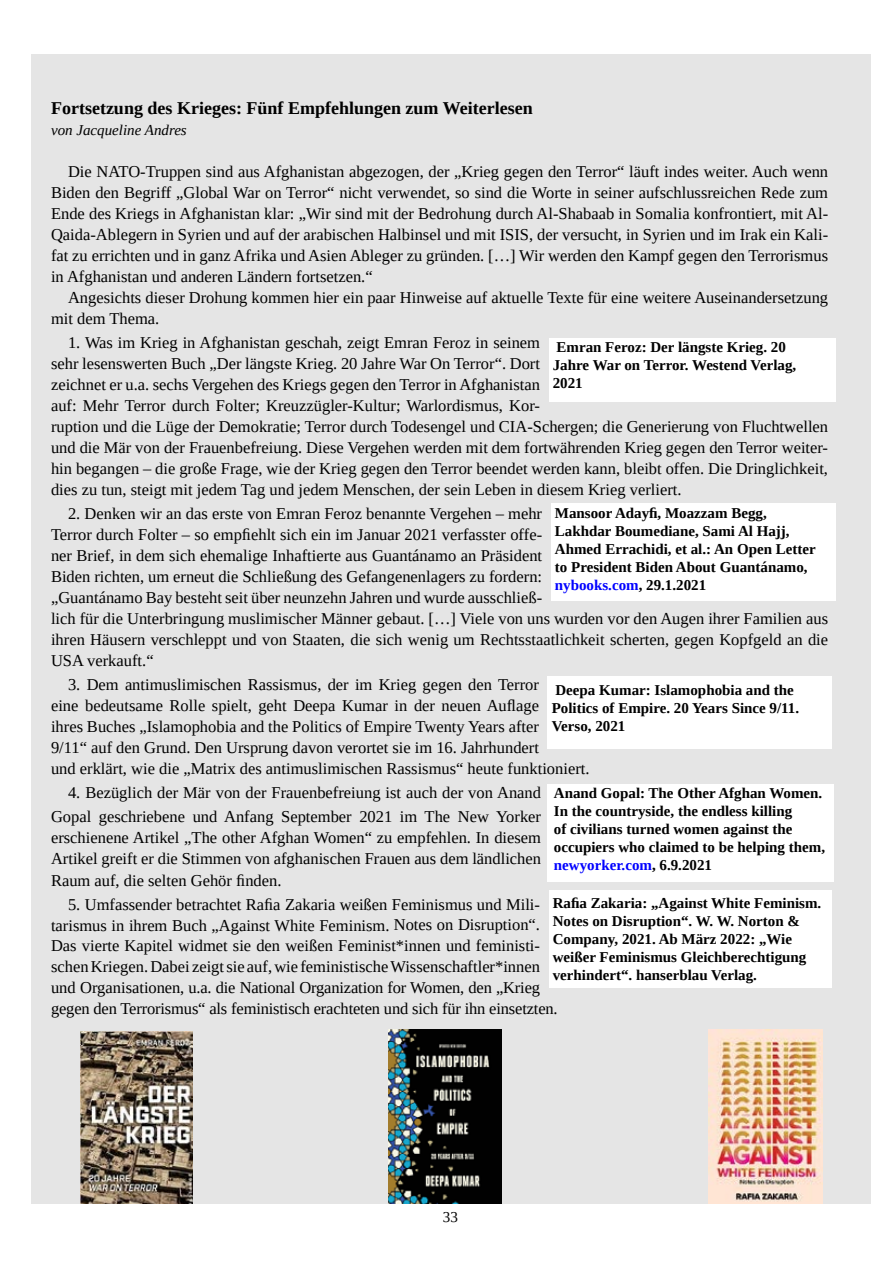
<style>
.page{position:relative;width:893px;height:1263px;background:#fff}
.page>*{position:absolute;margin:0;border:0;box-sizing:border-box;transform-origin:0 0}
.t1{font:700 18px "Liberation Serif";color:#000}
.t2{font:16.5px/21px "Liberation Serif";color:#000}
.t3{font:700 15px/18px "Liberation Serif";color:#000}
.t4{font:italic 15px "Liberation Serif";color:#000}
.t5{font:15px "Liberation Serif";color:#000}
.s1{color:#00f}
</style>
<div class="page">
<div style="left:31px;top:55px;width:839px;height:1149px;background:#e5e5e5"></div>
<img style="left:81px;top:1031px;width:111px;height:173px">
<div style="left:549px;top:338px;width:287px;height:64px;background:#fff"></div>
<div style="left:551px;top:503px;width:285px;height:97px;background:#fff"></div>
<div style="left:547px;top:676px;width:285px;height:73px;background:#fff"></div>
<div style="left:547px;top:784px;width:287px;height:97px;background:#fff"></div>
<div style="left:549px;top:890px;width:283px;height:98px;background:#fff"></div>
<img style="left:389px;top:1030px;width:112px;height:173px">
<img style="left:708px;top:1029px;width:114px;height:174px">
<p class="t1" style="left:51px;top:96px;width:483px">Fortsetzung des Krieges: Fünf Empfehlungen zum Weiterlesen</p>
<p class="t4" style="left:51px;top:121px;width:137px">von Jacqueline Andres</p>
<p class="t2" style="left:51px;top:161px;width:779px;text-align:justify;text-indent:17px">Die NATO-Truppen sind aus Afghanistan abgezogen, der „Krieg gegen den Terror“ läuft indes weiter. Auch wenn Biden den Begriff „Global War on Terror“ nicht verwendet, so sind die Worte in seiner aufschlussreichen Rede zum Ende des Kriegs in Afghanistan klar: „Wir sind mit der Bedrohung durch Al-Shabaab in Somalia konfrontiert, mit Al-Qaida-Ablegern in Syrien und auf der arabischen Halbinsel und mit ISIS, der versucht, in Syrien und im Irak ein Kali&shy;fat zu errichten und in ganz Afrika und Asien Ableger zu gründen. […] Wir werden den Kampf gegen den Terrorismus in Afghanistan und anderen Ländern fortsetzen.“</p>
<p class="t2" style="left:51px;top:287px;width:779px;text-indent:17px">Angesichts dieser Drohung kommen hier ein paar Hinweise auf aktuelle Texte für eine weitere Auseinandersetzung mit dem Thema.</p>
<p class="t2" style="left:51px;top:332px;width:779px;text-indent:17px">1. Was im Krieg in Afghanistan geschah, zeigt Emran Feroz in seinem<br>sehr lesenswerten Buch „Der längste Krieg. 20 Jahre War On Terror“. Dort<br>zeichnet er u.a. sechs Vergehen des Kriegs gegen den Terror in Afghanistan<br>auf: Mehr Terror durch Folter; Kreuzzügler-Kultur; Warlordismus, Kor-<br>ruption und die Lüge der Demokratie; Terror durch Todesengel und CIA-Schergen; die Generierung von Fluchtwellen und die Mär von der Frauenbefreiung. Diese Vergehen werden mit dem fortwährenden Krieg gegen den Terror weiter&shy;hin begangen – die große Frage, wie der Krieg gegen den Terror beendet werden kann, bleibt offen. Die Dringlichkeit, dies zu tun, steigt mit jedem Tag und jedem Menschen, der sein Leben in diesem Krieg verliert.</p>
<p class="t2" style="left:51px;top:503px;width:779px;text-indent:17px">2. Denken wir an das erste von Emran Feroz benannte Vergehen – mehr<br>Terror durch Folter – so empfiehlt sich ein im Januar 2021 verfasster offe-<br>ner Brief, in dem sich ehemalige Inhaftierte aus Guantánamo an Präsident<br>Biden richten, um erneut die Schließung des Gefangenenlagers zu fordern:<br>„Guantánamo Bay besteht seit über neunzehn Jahren und wurde ausschließ-<br>lich für die Unterbringung muslimischer Männer gebaut. […] Viele von uns wurden vor den Augen ihrer Familien aus ihren Häusern verschleppt und von Staaten, die sich wenig um Rechtsstaatlichkeit scherten, gegen Kopfgeld an die USA verkauft.“</p>
<p class="t2" style="left:51px;top:674px;width:540px;text-indent:17px">3. Dem antimuslimischen Rassismus, der im Krieg gegen den Terror<br>eine bedeutsame Rolle spielt, geht Deepa Kumar in der neuen Auflage<br>ihres Buches „Islamophobia and the Politics of Empire Twenty Years after<br>9/11“ auf den Grund. Den Ursprung davon verortet sie im 16. Jahrhundert<br>und erklärt, wie die „Matrix des antimuslimischen Rassismus“ heute funktioniert.</p>
<p class="t2" style="left:51px;top:781px;width:492px;line-height:24px;text-align:right">4. Bezüglich der Mär von der Frauenbefreiung ist auch der von Anand<br>Gopal geschriebene und Anfang September 2021 im The New Yorker</p>
<p class="t2" style="left:51px;top:827px;width:492px;text-align:justify">erschienene Artikel „The other Afghan Women“ zu empfehlen. In diesem Artikel greift er die Stimmen von afghanischen Frauen aus dem ländlichen Raum auf, die selten Gehör finden.</p>
<p class="t2" style="left:51px;top:893px;width:508px;text-indent:17px">5. Umfassender betrachtet Rafia Zakaria weißen Feminismus und Mili&shy;tarismus in ihrem Buch „Against White Feminism. Notes on Disruption“.<br>Das vierte Kapitel widmet sie den weißen Feminist*innen und feministi&shy;schen Kriegen. Dabei zeigt sie auf, wie feministische Wissenschaftler*innen und Organisationen, u.a. die National Organization for Women, den „Krieg gegen den Terrorismus“ als feministisch erachteten und sich für ihn einsetzten.</p>
<p class="t3" style="left:553px;top:338px;width:245px">Emran Feroz: Der längste Krieg. 20<br>Jahre War on Terror. Westend Verlag,<br>2021</p>
<p class="t3" style="left:555px;top:504px;width:262px">Mansoor Adayfi, Moazzam Begg, Lakhdar Boumediane, Sami Al Hajj, Ahmed Errachidi, et al.: An Open Letter to President Biden About Guantánamo, <span class="s1">nybooks.com</span>, 29.1.2021</p>
<p class="t3" style="left:552px;top:681px;width:249px">Deepa Kumar: Islamophobia and the<br>Politics of Empire. 20 Years Since 9/11.<br>Verso, 2021</p>
<p class="t3" style="left:554px;top:784px;width:273px">Anand Gopal: The Other Afghan Women.<br>In the countryside, the endless killing<br>of civilians turned women against the occupiers who claimed to be helping them, <span class="s1">newyorker.com</span>, 6.9.2021</p>
<p class="t3" style="left:553px;top:893px;width:270px">Rafia Zakaria: „Against White Feminism.<br>Notes on Disruption“. W. W. Norton &amp; Company, 2021. Ab März 2022: „Wie weißer Feminismus Gleichberechtigung verhindert“. hanserblau Verlag.</p>
<p class="t5" style="left:443px;top:1207px;width:16px">33</p>
</div>
